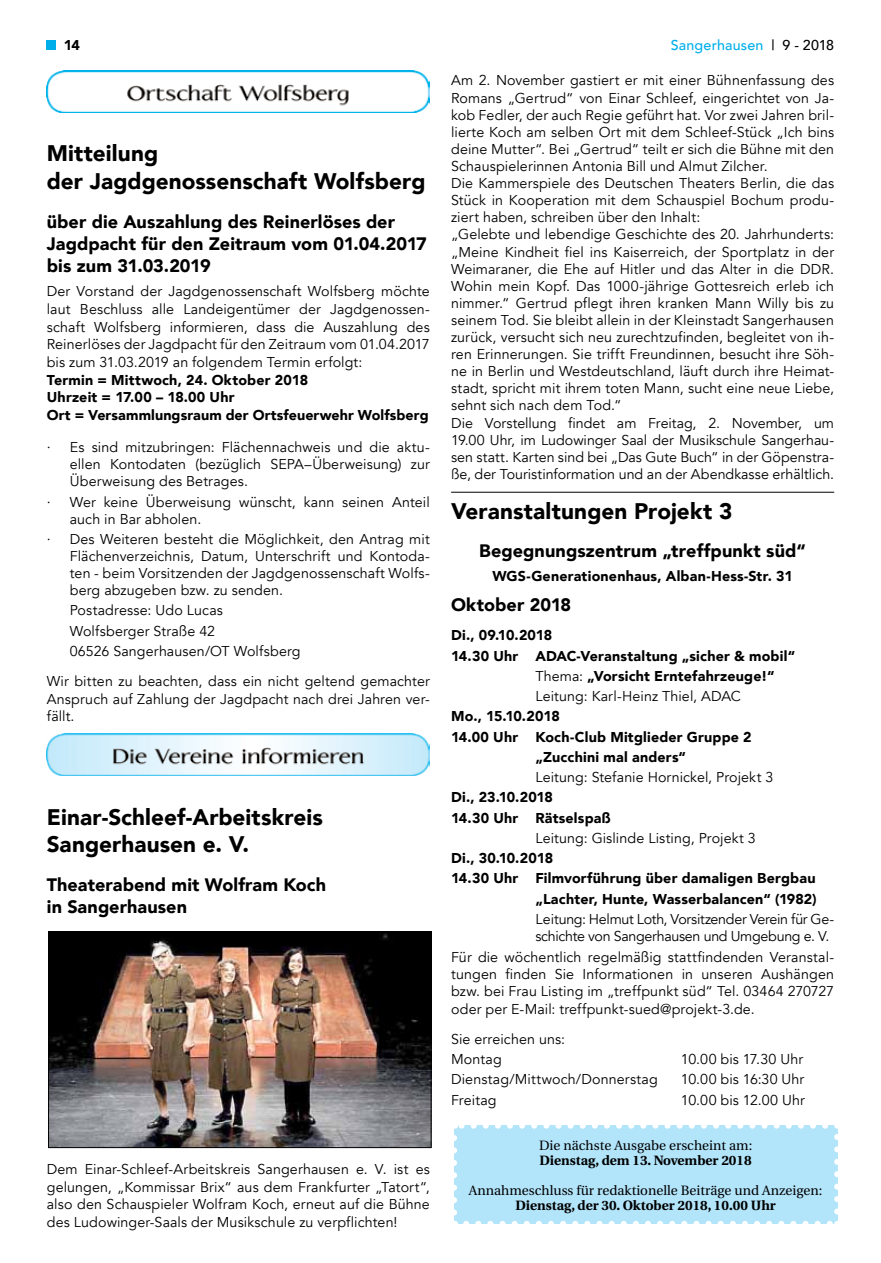
<style>
.page{position:relative;width:881px;height:1263px;background:#fff}
.page>*{position:absolute;margin:0;border:0;box-sizing:border-box;transform-origin:0 0}
.t1{font:900 22.5px/27.5px "Avenir";letter-spacing:.005em;color:#000}
.t2{font:900 18px/22px "Avenir";letter-spacing:.005em;color:#000}
.t3{font:14.25px/17.1px "Avenir";letter-spacing:.01em;color:#000;text-align:justify}
.t4{font:900 14.25px/17.7px "Avenir";letter-spacing:.015em;color:#000}
.t5{font:14.25px/17.1px "Avenir";letter-spacing:-.02em;color:#000}
.t6{font:500 14.25px "Avenir";letter-spacing:.01em;color:#00afea}
.t7{font:900 14.25px "Avenir";letter-spacing:-.02em;color:#000}
.t8{font:13.5px "Utopia";color:#000}
.t9{font:700 13.5px "Utopia";color:#000}
.s1{color:#000}
.s2{font-weight:400}
</style>
<div class="page">
<div style="left:47px;top:40px;width:9px;height:9px;background:#00afea"></div>
<img style="left:47px;top:70px;width:382px;height:43px">
<img style="left:47px;top:733px;width:382px;height:43px">
<img style="left:50px;top:934px;width:379px;height:212px">
<div style="left:48px;top:932px;width:383px;height:216px;border:1px solid #000"></div>
<div style="left:454px;top:1126px;width:382px;height:98px;background:#b2e4fa"></div>
<svg style="left:466px;top:1221px;width:364px;height:3px"></svg>
<svg style="left:454px;top:1138px;width:3px;height:86px"></svg>
<svg style="left:833px;top:1125px;width:5px;height:86px"></svg>
<svg style="left:454px;top:1125px;width:370px;height:4px"></svg>
<hr style="left:451px;top:492px;width:382px;height:1px;background:#000">
<p class="t4" style="left:64px;top:36px;width:18px">14</p>
<p class="t6" style="left:670px;top:33px;width:165px">Sangerhausen <span class="s1">| 9 - 2018</span></p>
<h1 class="t1" style="left:47px;top:139px;width:380px">Mitteilung<br>der Jagdgenossenschaft Wolfsberg</h1>
<p class="t2" style="left:47px;top:210px;width:381px">über die Auszahlung des Reinerlöses der<br>Jagdpacht für den Zeitraum vom 01.04.2017 bis zum 31.03.2019</p>
<p class="t3" style="left:47px;top:283px;width:384px;line-height:17.7px">Der Vorstand der Jagdgenossenschaft Wolfsberg möchte laut Beschluss alle Landeigentümer der Jagdgenossen&shy;schaft Wolfsberg informieren, dass die Auszahlung des Reinerlöses der Jagdpacht für den Zeitraum vom 01.04.2017 bis zum 31.03.2019 an folgendem Termin erfolgt:</p>
<p class="t4" style="left:47px;top:370px;width:383px">Termin = Mittwoch, 24. Oktober 2018<br>Uhrzeit = 17.00 – 18.00 Uhr<br>Ort = Versammlungsraum der Ortsfeuerwehr Wolfsberg</p>
<p class="t3" style="left:70px;top:439px;width:361px;text-indent:-23px">· Es sind mitzubringen: Flächennachweis und die aktu&shy;ellen Kontodaten (bezüglich SEPA–Überweisung) zur Überweisung des Betrages.</p>
<p class="t3" style="left:70px;top:493px;width:361px;text-indent:-23px">· Wer keine Überweisung wünscht, kann seinen Anteil auch in Bar abholen.</p>
<p class="t3" style="left:70px;top:531px;width:361px;text-indent:-23px">· Des Weiteren besteht die Möglichkeit, den Antrag mit Flächenverzeichnis, Datum, Unterschrift und Kontoda&shy;ten - beim Vorsitzenden der Jagdgenossenschaft Wolfs&shy;berg abzugeben bzw. zu senden.</p>
<p class="t3" style="left:70px;top:601px;width:232px;line-height:20.2px;text-align:left">Postadresse: Udo Lucas<br>Wolfsberger Straße 42<br>06526 Sangerhausen/OT Wolfsberg</p>
<p class="t3" style="left:47px;top:673px;width:384px;line-height:17.7px">Wir bitten zu beachten, dass ein nicht geltend gemachter Anspruch auf Zahlung der Jagdpacht nach drei Jahren ver&shy;fällt.</p>
<h1 class="t1" style="left:47px;top:802px;width:277px">Einar-Schleef-Arbeitskreis<br>Sangerhausen e. V.</h1>
<p class="t2" style="left:47px;top:873px;width:280px">Theaterabend mit Wolfram Koch in Sangerhausen</p>
<p class="t3" style="left:47px;top:1160px;width:384px;line-height:17.7px">Dem Einar-Schleef-Arbeitskreis Sangerhausen e. V. ist es gelungen, „Kommissar Brix“ aus dem Frankfurter „Tatort“, also den Schauspieler Wolfram Koch, erneut auf die Bühne des Ludowinger-Saals der Musikschule zu verpflichten!</p>
<p class="t3" style="left:451px;top:72px;width:384px;text-align:left">Am 2. November gastiert er mit einer Bühnenfassung des Romans „Gertrud“ von Einar Schleef, eingerichtet von Ja&shy;kob Fedler, der auch Regie geführt hat. Vor zwei Jahren bril&shy;lierte Koch am selben Ort mit dem Schleef-Stück „Ich bins deine Mutter“. Bei „Gertrud“ teilt er sich die Bühne mit den Schauspielerinnen Antonia Bill und Almut Zilcher.<br>Die Kammerspiele des Deutschen Theaters Berlin, die das Stück in Kooperation mit dem Schauspiel Bochum produ&shy;ziert haben, schreiben über den Inhalt:<br>„Gelebte und lebendige Geschichte des 20. Jahrhunderts: „Meine Kindheit fiel ins Kaiserreich, der Sportplatz in der Weimaraner, die Ehe auf Hitler und das Alter in die DDR.<br>Wohin mein Kopf. Das 1000-jährige Gottesreich erleb ich nimmer.“ Gertrud pflegt ihren kranken Mann Willy bis zu seinem Tod. Sie bleibt allein in der Kleinstadt Sangerhausen zurück, versucht sich neu zurechtzufinden, begleitet von ih&shy;ren Erinnerungen. Sie trifft Freundinnen, besucht ihre Söh&shy;ne in Berlin und Westdeutschland, läuft durch ihre Heimat&shy;stadt, spricht mit ihrem toten Mann, sucht eine neue Liebe, sehnt sich nach dem Tod.“<br>Die Vorstellung findet am Freitag, 2. November, um 19.00 Uhr, im Ludowinger Saal der Musikschule Sangerhau&shy;sen statt. Karten sind bei „Das Gute Buch“ in der Göpenstra&shy;ße, der Touristinformation und an der Abendkasse erhältlich.</p>
<h1 class="t1" style="left:451px;top:496px;width:282px">Veranstaltungen Projekt 3</h1>
<p class="t2" style="left:479px;top:539px;width:328px">Begegnungszentrum „treffpunkt süd“</p>
<p class="t4" style="left:492px;top:566px;width:302px">WGS-Generationenhaus, Alban-Hess-Str. 31</p>
<p class="t2" style="left:451px;top:593px;width:121px">Oktober 2018</p>
<p class="t4" style="left:451px;top:626px;width:103px">Di., 09.10.2018</p>
<p class="t4" style="left:451px;top:646px;width:345px">14.30 Uhr ADAC-Veranstaltung „sicher &amp; mobil“</p>
<p class="t4" style="left:535px;top:667px;width:240px"><span class="s2">Thema:</span> „Vorsicht Erntefahrzeuge!“</p>
<p class="t3" style="left:535px;top:688px;width:207px">Leitung: Karl-Heinz Thiel, ADAC</p>
<p class="t7" style="left:451px;top:704px;width:110px">Mo., 15.10.2018</p>
<p class="t4" style="left:451px;top:727px;width:302px">14.00 Uhr Koch-Club Mitglieder Gruppe 2</p>
<p class="t4" style="left:535px;top:748px;width:152px">„Zucchini mal anders“</p>
<p class="t3" style="left:535px;top:769px;width:239px">Leitung: Stefanie Hornickel, Projekt 3</p>
<p class="t4" style="left:451px;top:787px;width:161px;line-height:20.2px">Di., 23.10.2018<br>14.30 Uhr Rätselspaß</p>
<p class="t3" style="left:535px;top:830px;width:222px">Leitung: Gislinde Listing, Projekt 3</p>
<p class="t4" style="left:451px;top:849px;width:103px">Di., 30.10.2018</p>
<p class="t4" style="left:451px;top:869px;width:366px">14.30 Uhr Filmvorführung über damaligen Bergbau</p>
<p class="t4" style="left:535px;top:889px;width:282px">„Lachter, Hunte, Wasserbalancen“ (1982)</p>
<p class="t5" style="left:535px;top:911px;width:300px">Leitung: Helmut Loth, Vorsitzender Verein für Ge&shy;schichte von Sangerhausen und Umgebung e. V.</p>
<p class="t3" style="left:451px;top:949px;width:384px">Für die wöchentlich regelmäßig stattfindenden Veranstal&shy;tungen finden Sie Informationen in unseren Aushängen bzw. bei Frau Listing im „treffpunkt süd“ Tel. 03464 270727 oder per E-Mail: treffpunkt-sued@projekt-3.de.</p>
<p class="t3" style="left:451px;top:1029px;width:115px;line-height:20.2px">Sie erreichen uns:<br>Montag</p>
<p class="t3" style="left:680px;top:1051px;width:123px">10.00 bis 17.30 Uhr</p>
<p class="t3" style="left:451px;top:1071px;width:208px">Dienstag/Mittwoch/Donnerstag</p>
<p class="t3" style="left:680px;top:1071px;width:125px">10.00 bis 16:30 Uhr</p>
<p class="t3" style="left:451px;top:1091px;width:47px">Freitag</p>
<p class="t3" style="left:680px;top:1091px;width:125px">10.00 bis 12.00 Uhr</p>
<p class="t8" style="left:539px;top:1138px;width:214px">Die nächste Ausgabe erscheint am:</p>
<p class="t9" style="left:539px;top:1152px;width:213px">Dienstag, dem 13. November 2018</p>
<p class="t8" style="left:468px;top:1183px;width:355px">Annahmeschluss für redaktionelle Beiträge und Anzeigen:</p>
<p class="t9" style="left:515px;top:1197px;width:262px">Dienstag, der 30. Oktober 2018, 10.00 Uhr</p>
</div>
